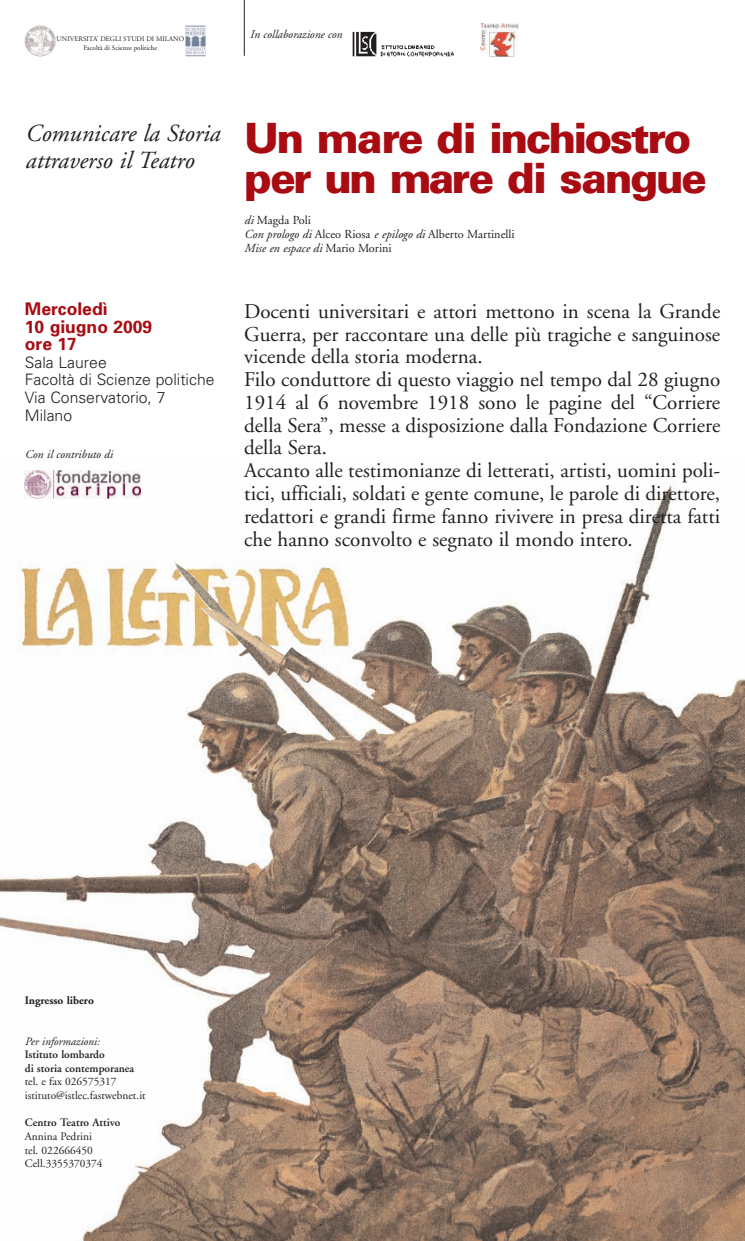
<style>
.page{position:relative;width:745px;height:1241px;background:#fff}
.page>*{position:absolute;margin:0;border:0;box-sizing:border-box;transform-origin:0 0}
.t1{font:900 41.74px/39.7px "Univers";letter-spacing:-.055em;color:#a90b12}
.t2{font:italic 24.5px/27.1px "Adobe Garamond";color:#231f20}
.t3{font:21px/22.8px "Adobe Garamond";color:#231f20}
.t4{font:700 17.5px/17.5px "Univers";color:#a90b12}
.t5{font:300 15.75px/17.5px "Univers";color:#231f20}
.t6{font:12.25px/14px "Adobe Garamond";color:#231f20}
.t7{font:italic 11.81px "Adobe Garamond";color:#231f20}
.t8{font:italic 11.72px "Adobe Garamond";color:#231f20}
.t9{font:11.38px/13.7px "Adobe Garamond";color:#231f20}
.t10{font:600 11.38px/13.7px "Adobe Garamond";color:#231f20}
.t11{font:italic 11.38px "Adobe Garamond";color:#231f20}
.t12{font:700 11.38px "Adobe Garamond";color:#231f20}
.t13{font:7px/8.4px "Adobe Garamond";color:#231f20;text-align:center}
.s1{font-style:italic}
</style>
<div class="page">
<img style="left:0;top:470px;width:744px;height:770px">
<img style="left:24px;top:25px;width:32px;height:32px">
<img style="left:186px;top:25px;width:19px;height:32px">
<img style="left:352px;top:31px;width:102px;height:26px">
<img style="left:480px;top:24px;width:38px;height:32px">
<hr style="left:244px;top:0;width:1px;height:56px;background:#231f20">
<div style="left:25px;top:471px;width:120px;height:32px;background:#fff"></div>
<img style="left:25px;top:471px;width:116px;height:27px">
<img style="left:18px;top:561px;width:333px;height:94px">
<img style="left:174px;top:562px;width:188px;height:175px">
<p class="t13" style="left:57px;top:35px;width:129px">UNIVERSITA’ DEGLI STUDI DI MILANO<br>Facoltà di Scienze politiche</p>
<p class="t8" style="left:250px;top:30px;width:94px">In collaborazione con</p>
<p class="t2" style="left:25px;top:122px;width:196px">Comunicare la Storia attraverso il Teatro</p>
<p class="t4" style="left:25px;top:302px;width:129px">Mercoledì<br>10 giugno 2009 ore 17</p>
<p class="t5" style="left:25px;top:355px;width:191px">Sala Lauree<br>Facoltà di Scienze politiche<br>Via Conservatorio, 7<br>Milano</p>
<p class="t7" style="left:25px;top:449px;width:89px">Con il contributo di</p>
<h1 class="t1" style="left:244px;top:122px;width:464px">Un mare di inchiostro per un mare di sangue</h1>
<p class="t6" style="left:244px;top:214px;width:272px"><span class="s1">di</span> Magda Poli<br><span class="s1">Con prologo di</span> Alceo Riosa <span class="s1">e epilogo di</span> Alberto Martinelli<br><span class="s1">Mise en espace di</span> Mario Morini</p>
<p class="t3" style="left:244px;top:302px;width:477px">Docenti universitari e attori mettono in scena la Grande Guerra, per raccontare una delle più tragiche e sanguinose vicende della storia moderna.<br>Filo conduttore di questo viaggio nel tempo dal 28 giugno 1914 al 6 novembre 1918 sono le pagine del “Corriere della Sera”, messe a disposizione dalla Fondazione Corriere della Sera.<br>Accanto alle testimonianze di letterati, artisti, uomini poli&shy;tici, ufficiali, soldati e gente comune, le parole di direttore, redattori e grandi firme fanno rivivere in presa diretta fatti che hanno sconvolto e segnato il mondo intero.</p>
<p class="t12" style="left:25px;top:995px;width:71px">Ingresso libero</p>
<p class="t11" style="left:25px;top:1036px;width:76px">Per informazioni:</p>
<p class="t10" style="left:25px;top:1048px;width:111px">Istituto lombardo<br>di storia contemporanea</p>
<p class="t9" style="left:25px;top:1075px;width:122px">tel. e fax 026575317 istituto@istlec.fastwebnet.it</p>
<p class="t10" style="left:25px;top:1116px;width:97px">Centro Teatro Attivo</p>
<p class="t9" style="left:25px;top:1130px;width:79px">Annina Pedrini tel. 022666450<br>Cell.3355370374</p>
</div>
